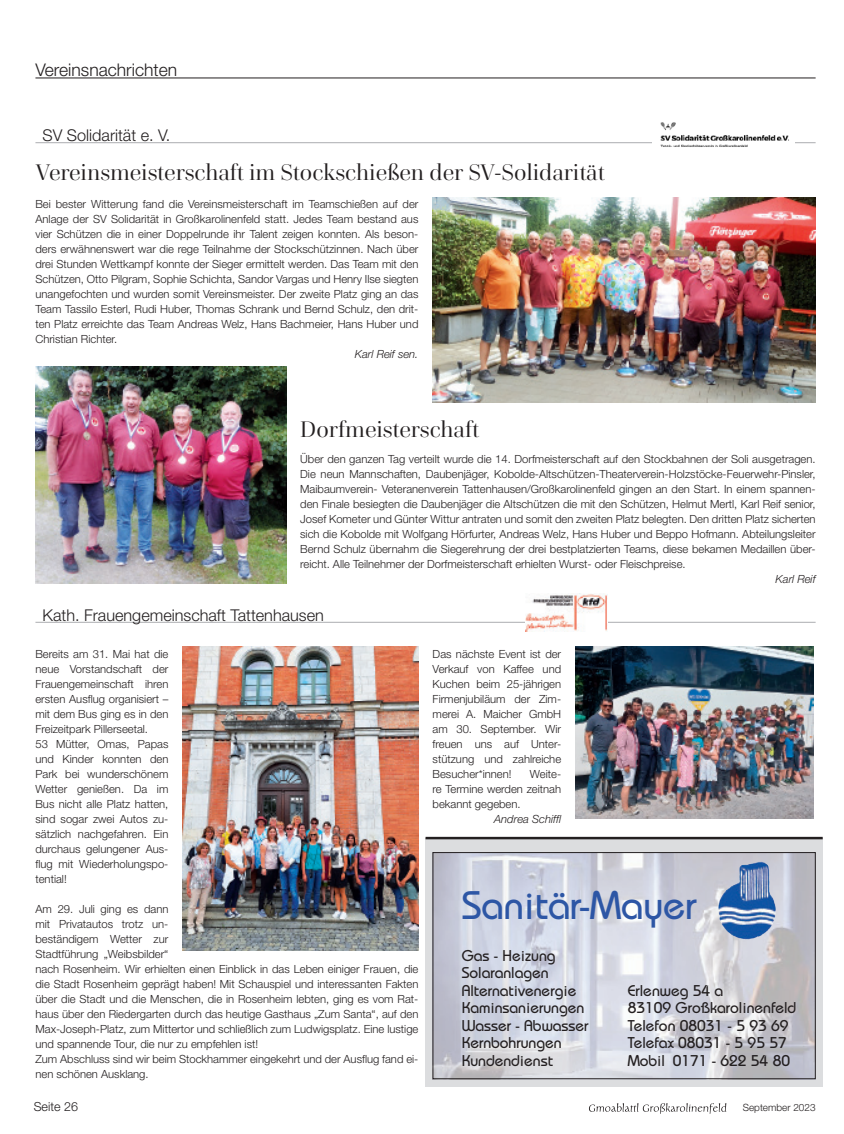
<style>
.page{position:relative;width:844px;height:1134px;background:#fff}
.page>*{position:absolute;margin:0;border:0;box-sizing:border-box;transform-origin:0 0}
.t1{font:500 39.88px "Bauhaus";color:#2d56a5}
.t2{font:22.5px "Cardillac";color:#231f20}
.t3{font:300 17.5px "Helvetica Neue LT Pro";color:#231f20}
.t4{font:300 16.25px "Helvetica Neue LT Pro";color:#231f20}
.t5{font:500 15.62px/17.5px "Bauhaus";color:#231f20}
.t6{font:300 12.5px "Helvetica Neue LT Pro";color:#231f20}
.t7{font:300 11.25px/15px "Helvetica Neue LT Pro";color:#231f20;text-align:justify}
.t8{font:italic 300 11.25px "Helvetica Neue LT Pro";color:#231f20}
.t9{font:300 10px "Helvetica Neue LT Pro";color:#231f20}
</style>
<div class="page">
<div style="left:425px;top:838px;width:397px;height:248px;background:#dcdddf"></div>
<hr style="left:425px;top:837px;width:397px;height:2px;background:#231f20">
<img style="left:434px;top:854px;width:379px;height:223px">
<img style="left:718px;top:862px;width:41px;height:54px">
<div style="left:432px;top:852px;width:383px;height:227px;border:1px solid #231f20"></div>
<hr style="left:35px;top:78px;width:780px;height:1px;background:#231f20">
<svg style="left:589px;top:1103px;width:137px;height:11px"></svg>
<img style="left:432px;top:197px;width:383px;height:206px">
<img style="left:35px;top:367px;width:251px;height:216px">
<hr style="left:35px;top:622px;width:780px;height:1px;background:#bcbdc0">
<img style="left:525px;top:593px;width:82px;height:39px">
<img style="left:575px;top:647px;width:238px;height:172px">
<img style="left:182px;top:647px;width:236px;height:304px">
<hr style="left:35px;top:142px;width:780px;height:1px;background:#bcbdc0">
<div style="left:652px;top:117px;width:142px;height:36px;background:#fff"></div>
<img style="left:660px;top:122px;width:129px;height:25px">
<h3 class="t3" style="left:35px;top:59px;width:143px">Vereinsnachrichten</h3>
<h3 class="t4" style="left:43px;top:125px;width:129px">SV Solidarität e. V.</h3>
<h2 class="t2" style="left:35px;top:158px;width:570px">Vereinsmeisterschaft im Stockschießen der SV-Solidarität</h2>
<p class="t7" style="left:35px;top:196px;width:384px">Bei bester Witterung fand die Vereinsmeisterschaft im Teamschießen auf der Anlage der SV Solidarität in Großkarolinenfeld statt. Jedes Team bestand aus vier Schützen die in einer Doppelrunde ihr Talent zeigen konnten. Als beson&shy;ders erwähnenswert war die rege Teilnahme der Stockschützinnen. Nach über drei Stunden Wettkampf konnte der Sieger ermittelt werden. Das Team mit den Schützen, Otto Pilgram, Sophie Schichta, Sandor Vargas und Henry Ilse siegten unangefochten und wurden somit Vereinsmeister. Der zweite Platz ging an das Team Tassilo Esterl, Rudi Huber, Thomas Schrank und Bernd Schulz, den drit&shy;ten Platz erreichte das Team Andreas Welz, Hans Bachmeier, Hans Huber und Christian Richter.</p>
<p class="t8" style="left:355px;top:347px;width:65px">Karl Reif sen.</p>
<h2 class="t2" style="left:300px;top:415px;width:180px">Dorfmeisterschaft</h2>
<p class="t7" style="left:300px;top:451px;width:517px">Über den ganzen Tag verteilt wurde die 14. Dorfmeisterschaft auf den Stockbahnen der Soli ausgetragen.<br>Die neun Mannschaften, Daubenjäger, Kobolde-Altschützen-Theaterverein-Holzstöcke-Feuerwehr-Pinsler, Maibaumverein- Veteranenverein Tattenhausen/Großkarolinenfeld gingen an den Start. In einem spannen&shy;den Finale besiegten die Daubenjäger die Altschützen die mit den Schützen, Helmut Mertl, Karl Reif senior, Josef Kometer und Günter Wittur antraten und somit den zweiten Platz belegten. Den dritten Platz sicherten sich die Kobolde mit Wolfgang Hörfurter, Andreas Welz, Hans Huber und Beppo Hofmann. Abteilungsleiter Bernd Schulz übernahm die Siegerehrung der drei bestplatzierten Teams, diese bekamen Medaillen über&shy;reicht. Alle Teilnehmer der Dorfmeisterschaft erhielten Wurst- oder Fleischpreise.</p>
<p class="t8" style="left:775px;top:572px;width:42px">Karl Reif</p>
<h3 class="t4" style="left:43px;top:605px;width:283px">Kath. Frauengemeinschaft Tattenhausen</h3>
<p class="t7" style="left:35px;top:646px;width:134px;text-align:left">Bereits am 31. Mai hat die neue Vorstandschaft der<br>Frauengemeinschaft ihren ersten Ausflug organisiert – mit dem Bus ging es in den<br>Freizeitpark Pillerseetal.<br>53 Mütter, Omas, Papas und Kinder konnten den<br>Park bei wunderschönem<br>Wetter genießen. Da im<br>Bus nicht alle Platz hatten, sind sogar zwei Autos zu&shy;sätzlich nachgefahren. Ein durchaus gelungener Aus&shy;flug mit Wiederholungspo&shy;tential!</p>
<p class="t7" style="left:35px;top:901px;width:384px;text-align:left">Am 29. Juli ging es dann<br>mit Privatautos trotz un-<br>beständigem Wetter zur<br>Stadtführung „Weibsbilder“<br>nach Rosenheim. Wir erhielten einen Einblick in das Leben einiger Frauen, die die Stadt Rosenheim geprägt haben! Mit Schauspiel und interessanten Fakten über die Stadt und die Menschen, die in Rosenheim lebten, ging es vom Rat&shy;haus über den Riedergarten durch das heutige Gasthaus „Zum Santa“, auf den Max-Joseph-Platz, zum Mittertor und schließlich zum Ludwigsplatz. Eine lustige und spannende Tour, die nur zu empfehlen ist!<br>Zum Abschluss sind wir beim Stockhammer eingekehrt und der Ausflug fand ei&shy;nen schönen Ausklang.</p>
<p class="t7" style="left:432px;top:646px;width:130px">Das nächste Event ist der Verkauf von Kaffee und Kuchen beim 25-jährigen Firmenjubiläum der Zim&shy;merei A. Maicher GmbH am 30. September. Wir freuen uns auf Unter&shy;stützung und zahlreiche Besucher*innen!</p>
<p class="t7" style="left:432px;top:766px;width:130px;text-indent:97px">Weite&shy;re Termine werden zeitnah bekannt gegeben.</p>
<p class="t8" style="left:494px;top:812px;width:68px">Andrea Schiffl</p>
<h1 class="t1" style="left:461px;top:882px;width:236px">Sanitär-Mayer</h1>
<h3 class="t5" style="left:461px;top:946px;width:128px">Gas - Heizung<br>Solaranlagen<br>Alternativenergie<br>Kaminsanierungen<br>Wasser - Abwasser<br>Kernbohrungen<br>Kundendienst</h3>
<h3 class="t5" style="left:627px;top:981px;width:170px">Erlenweg 54 a<br>83109 Großkarolinenfeld<br>Telefon 08031 - 5 93 69<br>Telefax 08031 - 5 95 57<br>Mobil 0171 - 622 54 80</h3>
<p class="t6" style="left:34px;top:1099px;width:46px">Seite 26</p>
<p class="t9" style="left:742px;top:1102px;width:74px">September 2023</p>
</div>
